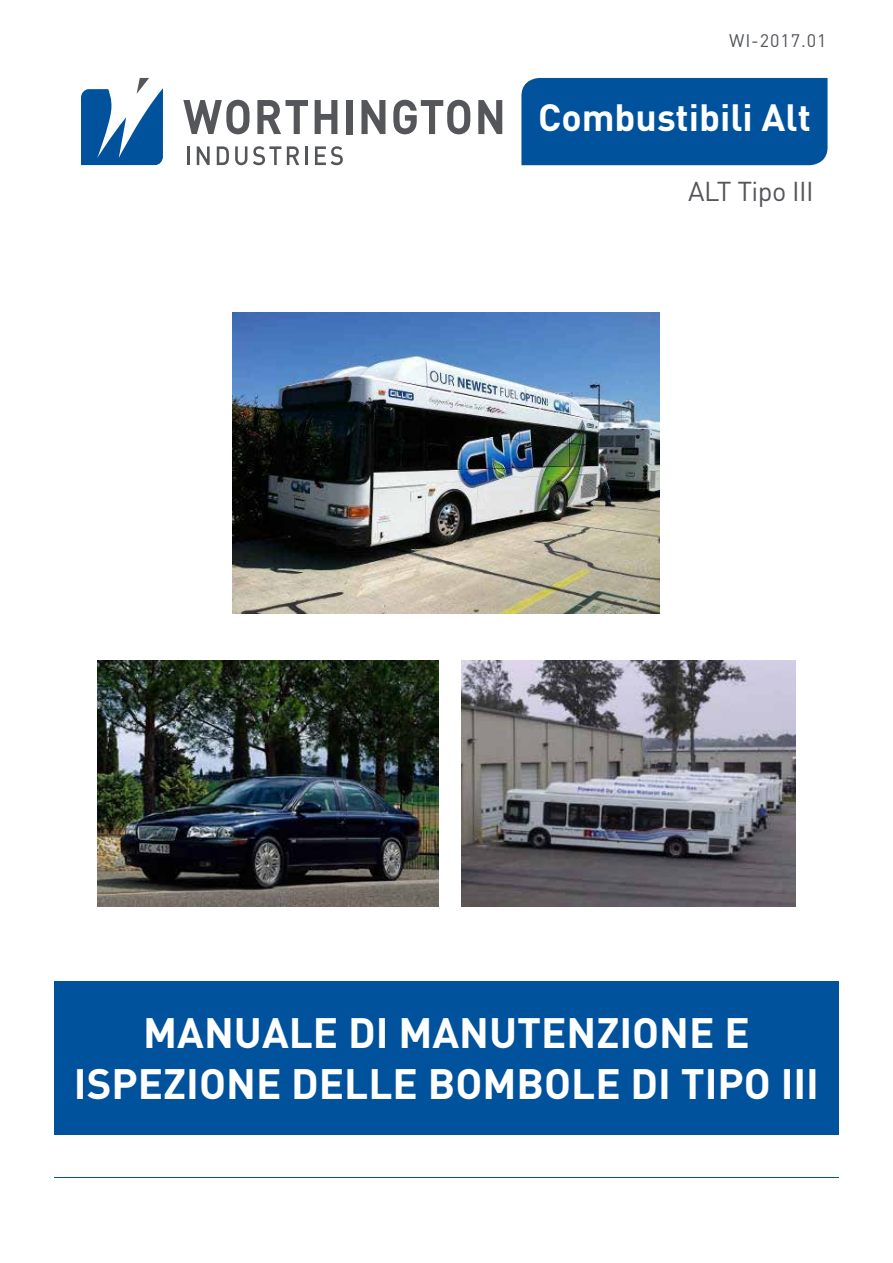
<style>
.page{position:relative;width:893px;height:1263px;background:#fff}
.page>*{position:absolute;margin:0;border:0;box-sizing:border-box;transform-origin:0 0}
.t1{font:700 42px/50.4px "DINOT";color:#fff;text-align:center}
.t2{font:700 37.5px "DINOT";color:#fff}
.t3{font:27px "DINOT";letter-spacing:-.02em;color:#54565a}
.t4{font:18px "DINOT";letter-spacing:.05em;color:#54565a}
</style>
<div class="page">
<div style="left:54px;top:981px;width:785px;height:153px;background:#00529c"></div>
<svg style="left:183px;top:100px;width:67px;height:34px"></svg>
<svg style="left:257px;top:100px;width:51px;height:34px"></svg>
<svg style="left:315px;top:100px;width:22px;height:34px"></svg>
<div style="left:346px;top:100px;width:7px;height:34px;background:#54565a"></div>
<svg style="left:361px;top:100px;width:24px;height:34px"></svg>
<svg style="left:393px;top:100px;width:77px;height:34px"></svg>
<svg style="left:478px;top:100px;width:24px;height:34px"></svg>
<hr style="left:187px;top:146px;width:3px;height:19px;background:#54565a">
<svg style="left:197px;top:146px;width:13px;height:19px"></svg>
<svg style="left:217px;top:146px;width:12px;height:19px"></svg>
<svg style="left:235px;top:146px;width:12px;height:19px"></svg>
<svg style="left:253px;top:146px;width:28px;height:19px"></svg>
<svg style="left:287px;top:146px;width:12px;height:19px"></svg>
<hr style="left:305px;top:146px;width:3px;height:19px;background:#54565a">
<svg style="left:315px;top:146px;width:28px;height:19px"></svg>
<svg style="left:81px;top:78px;width:82px;height:87px"></svg>
<hr style="left:54px;top:1177px;width:784px;height:1px;background:#005982">
<div style="left:521px;top:78px;width:306px;height:87px;background:#00529c"></div>
<img style="left:233px;top:313px;width:426px;height:300px">
<img style="left:462px;top:660px;width:333px;height:246px">
<img style="left:98px;top:660px;width:340px;height:246px">
<p class="t4" style="left:729px;top:30px;width:99px">WI-2017.01</p>
<p class="t2" style="left:538px;top:93px;width:274px">Combustibili Alt</p>
<p class="t3" style="left:688px;top:174px;width:127px">ALT Tipo III</p>
<p class="t1" style="left:74px;top:1007px;width:747px">MANUALE DI MANUTENZIONE E<br>ISPEZIONE DELLE BOMBOLE DI TIPO III</p>
</div>
